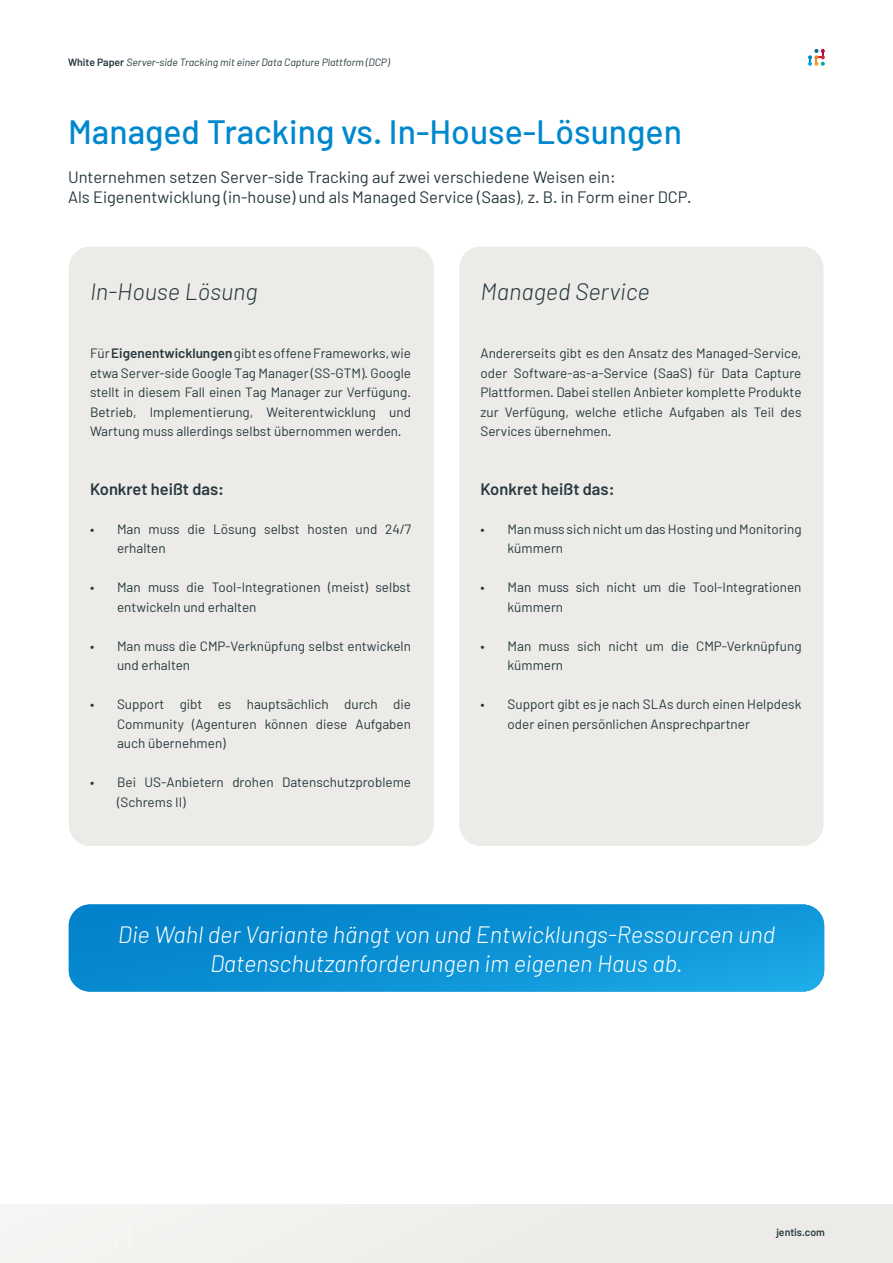
<style>
.page{position:relative;width:893px;height:1263px;background:#fff}
.page>*{position:absolute;margin:0;border:0;box-sizing:border-box;transform-origin:0 0}
.t1{font:500 33.75px "Barlow";color:#0088ce}
.t2{font:italic 300 23.7px/28.3px "Barlow";color:#fff;text-align:center}
.t3{font:italic 300 23.7px "Barlow";color:#27393f}
.t4{font:16.5px/19.8px "Barlow";color:#27393f}
.t5{font:600 16.5px "Barlow";color:#27393f}
.Copytext{font:13.5px/19.5px "Barlow";color:#27393f}
.t6{font:italic 10.5px "Barlow";color:#27393f}
.t7{font:600 10.5px "Barlow";color:#27393f}
.s1{font-weight:600;font-style:normal}
.s2{font-weight:600}
</style>
<div class="page">
<div style="left:0;top:1205px;width:893px;height:58px;background:#eeede9"></div>
<svg style="left:808px;top:49px;width:17px;height:17px"></svg>
<svg style="left:0;top:1245px;width:18px;height:18px"></svg>
<svg style="left:40px;top:1205px;width:103px;height:58px"></svg>
<div style="left:69px;top:247px;width:365px;height:599px;background:#ecebe7;border-radius:21px"></div>
<div style="left:459px;top:247px;width:364px;height:599px;background:#ecebe7;border-radius:21px"></div>
<svg style="left:69px;top:904px;width:755px;height:87px;background:#0d92d5"></svg>
<p class="t6" style="left:68px;top:56px;width:323px"><span class="s1">White Paper</span> Server-side Tracking mit einer Data Capture Plattform (DCP)</p>
<h1 class="t1" style="left:68px;top:111px;width:615px">Managed Tracking vs. In-House-Lösungen</h1>
<h4 class="t4" style="left:68px;top:167px;width:625px">Unternehmen setzen Server-side Tracking auf zwei verschiedene Weisen ein:<br>Als Eigenentwicklung (in-house) und als Managed Service (Saas), z. B. in Form einer DCP.</h4>
<h2 class="t3" style="left:90px;top:277px;width:169px">In-House Lösung</h2>
<p class="Copytext" style="left:90px;top:343px;width:323px;text-align:justify">Für <span class="s2">Eigenentwicklungen</span> gibt es offene Frameworks, wie etwa Server-side Google Tag Manager (SS-GTM). Google stellt in diesem Fall einen Tag Manager zur Verfügung.<br>Betrieb, Implementierung, Weiterentwicklung und Wartung muss allerdings selbst übernommen werden.</p>
<h4 class="t5" style="left:90px;top:479px;width:136px">Konkret heißt das:</h4>
<p class="Copytext" style="left:117px;top:519px;width:295px;text-indent:-27px">• Man muss die Lösung selbst hosten und 24/7 erhalten</p>
<p class="Copytext" style="left:117px;top:577px;width:295px;text-indent:-27px">• Man muss die Tool-Integrationen (meist) selbst entwickeln und erhalten</p>
<p class="Copytext" style="left:117px;top:636px;width:295px;text-indent:-27px">• Man muss die CMP-Verknüpfung selbst entwickeln und erhalten</p>
<p class="Copytext" style="left:117px;top:694px;width:296px;text-align:justify;text-indent:-27px">• Support gibt es hauptsächlich durch die Community (Agenturen können diese Aufgaben auch übernehmen)</p>
<p class="Copytext" style="left:117px;top:772px;width:295px;text-indent:-27px">• Bei US-Anbietern drohen Datenschutzprobleme (Schrems II)</p>
<h2 class="t3" style="left:480px;top:277px;width:171px">Managed Service</h2>
<p class="Copytext" style="left:480px;top:343px;width:323px;text-align:justify">Andererseits gibt es den Ansatz des Managed-Service, oder Software-as-a-Service (SaaS) für Data Capture Plattformen. Dabei stellen Anbieter komplette Produkte zur Verfügung, welche etliche Aufgaben als Teil des Services übernehmen.</p>
<h4 class="t5" style="left:480px;top:479px;width:136px">Konkret heißt das:</h4>
<p class="Copytext" style="left:507px;top:519px;width:296px;text-indent:-27px">• Man muss sich nicht um das Hosting und Monitoring kümmern</p>
<p class="Copytext" style="left:507px;top:577px;width:295px;text-indent:-27px">• Man muss sich nicht um die Tool-Integrationen kümmern</p>
<p class="Copytext" style="left:507px;top:636px;width:296px;text-indent:-27px">• Man muss sich nicht um die CMP-Verknüpfung kümmern</p>
<p class="Copytext" style="left:507px;top:694px;width:296px;text-indent:-27px">• Support gibt es je nach SLAs durch einen Helpdesk oder einen persönlichen Ansprechpartner</p>
<h2 class="t2" style="left:118px;top:920px;width:659px">Die Wahl der Variante hängt von und Entwicklungs-Ressourcen und<br>Datenschutzanforderungen im eigenen Haus ab.</h2>
<p class="t7" style="left:776px;top:1226px;width:50px">jentis.com</p>
</div>
